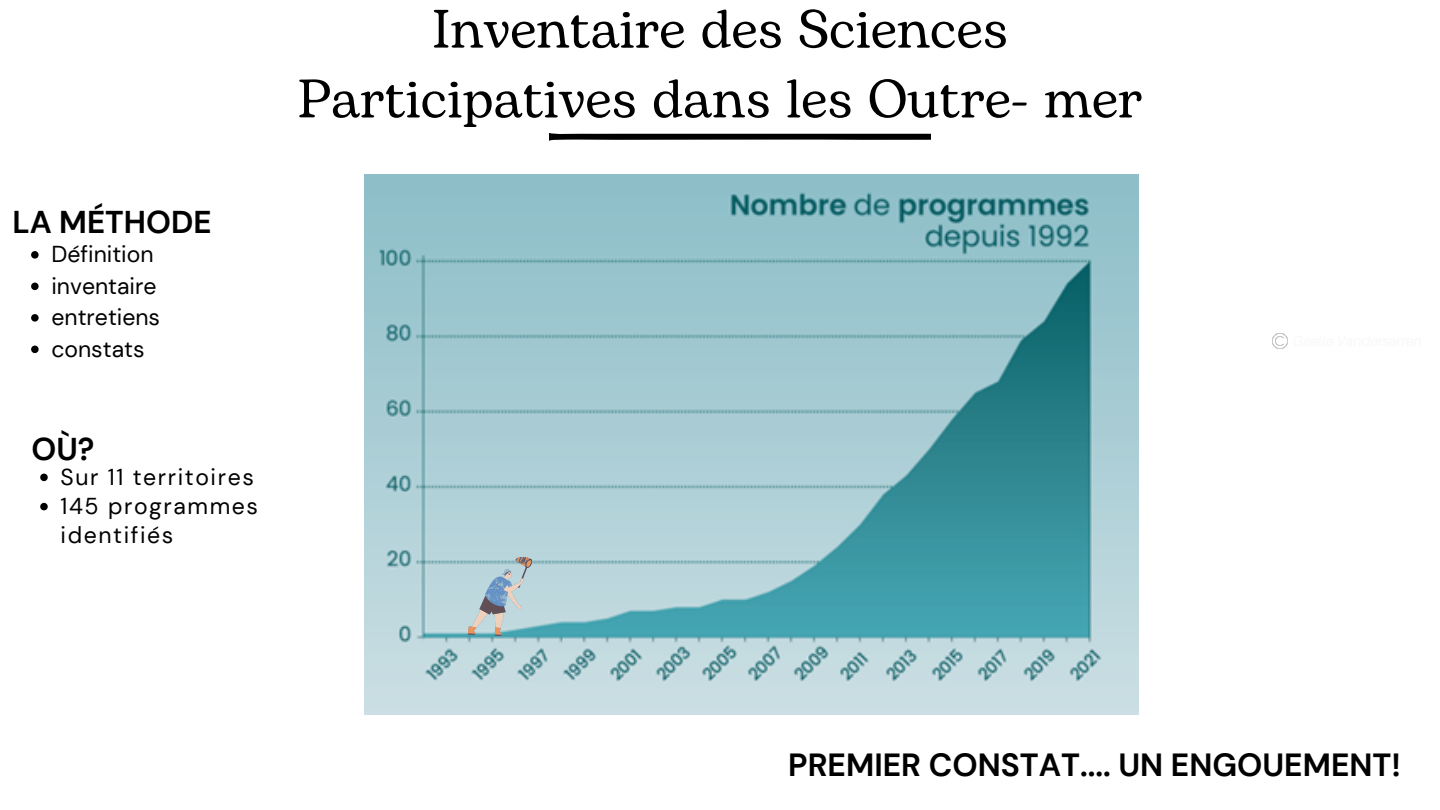
<style>
.page{position:relative;width:1440px;height:810px;background:#fff}
.page>*{position:absolute;margin:0;border:0;box-sizing:border-box;transform-origin:0 0}
.t1{font:53.8px/69.8px "Bogart";color:#000;text-align:center}
.t2{font:700 32px "DM Sans";color:#000}
.t3{font:700 31.5px "DM Sans";color:#000}
.t4{font:23px/29.2px "DM Sans";letter-spacing:.07em;color:#000}
.t5{font:23px "DM Sans";color:#000}
</style>
<div class="page">
<svg style="left:40px;top:474px;width:8px;height:7px"></svg>
<svg style="left:40px;top:503px;width:8px;height:7px"></svg>
<svg style="left:31px;top:251px;width:8px;height:8px"></svg>
<svg style="left:31px;top:283px;width:8px;height:7px"></svg>
<svg style="left:31px;top:314px;width:8px;height:8px"></svg>
<svg style="left:31px;top:346px;width:8px;height:7px"></svg>
<img style="left:1272px;top:333px;width:15px;height:15px">
<img style="left:365px;top:174px;width:774px;height:540px">
<svg style="left:467px;top:555px;width:66px;height:82px"></svg>
<svg style="left:549px;top:133px;width:381px;height:8px"></svg>
<p class="t3" style="left:12px;top:201px;width:201px">LA MÉTHODE</p>
<p class="t5" style="left:51px;top:240px;width:104px">Définition</p>
<p class="t5" style="left:51px;top:271px;width:107px">inventaire</p>
<p class="t5" style="left:51px;top:303px;width:110px">entretiens</p>
<p class="t5" style="left:51px;top:334px;width:95px">constats</p>
<p class="t3" style="left:32px;top:429px;width:64px">OÙ?</p>
<p class="t4" style="left:61px;top:462px;width:195px">Sur 11 territoires</p>
<p class="t4" style="left:61px;top:492px;width:199px">145 programmes identifiés</p>
<p class="t1" style="left:298px;top:-3px;width:846px">Inventaire des Sciences<br>Participatives dans les Outre- mer</p>
<p class="t2" style="left:788px;top:745px;width:614px">PREMIER CONSTAT.... UN ENGOUEMENT!</p>
</div>
